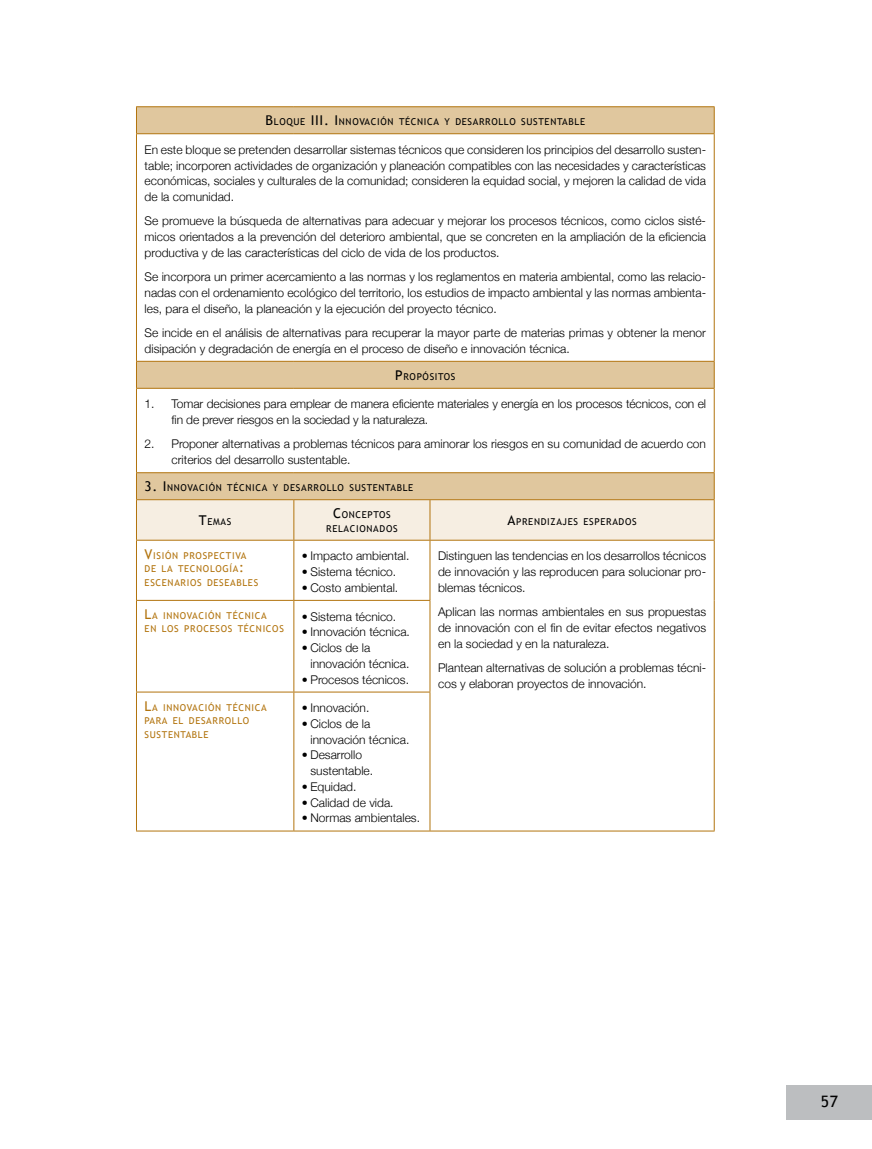
<style>
.page{position:relative;width:872px;height:1149px;background:#fff}
.page>*{position:absolute;margin:0;border:0;box-sizing:border-box;transform-origin:0 0}
.t1{font:15.75px "Trebuchet MS";color:#000}
.t2{font:300 12px/15.8px "Helvetica Neue";color:#000}
.t3{font:9.45px/13.5px "Trebuchet MS";letter-spacing:.07em;color:#000;text-align:center}
.t4{font:9.45px/13.5px "Trebuchet MS";letter-spacing:.07em;color:#b2740e}
.s1{font-size:13.5px}
</style>
<div class="page">
<div style="left:787px;top:1085px;width:85px;height:34px;background:#bcbec0"></div>
<svg style="left:137px;top:107px;width:577px;height:365px"></svg>
<hr style="left:136px;top:106px;width:158px;height:1px;background:#b2740e">
<svg style="left:136px;top:107px;width:1px;height:26px"></svg>
<hr style="left:294px;top:106px;width:136px;height:1px;background:#b2740e">
<hr style="left:430px;top:106px;width:284px;height:1px;background:#b2740e">
<svg style="left:714px;top:107px;width:1px;height:26px"></svg>
<hr style="left:136px;top:133px;width:158px;height:1px;background:#b2740e">
<hr style="left:136px;top:134px;width:1px;height:227px;background:#b2740e">
<hr style="left:294px;top:133px;width:136px;height:1px;background:#b2740e">
<hr style="left:430px;top:133px;width:284px;height:1px;background:#b2740e">
<hr style="left:714px;top:134px;width:1px;height:227px;background:#b2740e">
<hr style="left:136px;top:361px;width:158px;height:1px;background:#b2740e">
<svg style="left:136px;top:361px;width:1px;height:27px"></svg>
<hr style="left:294px;top:361px;width:136px;height:1px;background:#b2740e">
<hr style="left:430px;top:361px;width:284px;height:1px;background:#b2740e">
<svg style="left:714px;top:361px;width:1px;height:27px"></svg>
<hr style="left:136px;top:388px;width:158px;height:1px;background:#b2740e">
<hr style="left:136px;top:388px;width:1px;height:84px;background:#b2740e">
<hr style="left:294px;top:388px;width:136px;height:1px;background:#b2740e">
<hr style="left:430px;top:388px;width:284px;height:1px;background:#b2740e">
<hr style="left:714px;top:388px;width:1px;height:84px;background:#b2740e">
<hr style="left:136px;top:472px;width:158px;height:1px;background:#b2740e">
<hr style="left:294px;top:472px;width:136px;height:1px;background:#b2740e">
<hr style="left:430px;top:472px;width:284px;height:1px;background:#b2740e">
<svg style="left:136px;top:473px;width:579px;height:67px;background:#ecddc4"></svg>
<hr style="left:136px;top:499px;width:158px;height:1px;background:#b2740e">
<hr style="left:136px;top:500px;width:1px;height:39px;background:#b2740e">
<hr style="left:294px;top:499px;width:136px;height:1px;background:#b2740e">
<hr style="left:293px;top:500px;width:1px;height:39px;background:#b2740e">
<hr style="left:430px;top:499px;width:284px;height:1px;background:#b2740e">
<hr style="left:429px;top:500px;width:1px;height:39px;background:#b2740e">
<hr style="left:714px;top:500px;width:1px;height:39px;background:#b2740e">
<hr style="left:136px;top:539px;width:158px;height:1px;background:#b2740e">
<hr style="left:136px;top:540px;width:1px;height:59px;background:#b2740e">
<hr style="left:294px;top:539px;width:136px;height:1px;background:#b2740e">
<hr style="left:293px;top:540px;width:1px;height:59px;background:#b2740e">
<hr style="left:430px;top:539px;width:284px;height:1px;background:#b2740e">
<hr style="left:429px;top:540px;width:1px;height:59px;background:#b2740e">
<hr style="left:714px;top:540px;width:1px;height:60px;background:#b2740e">
<hr style="left:714px;top:600px;width:1px;height:91px;background:#b2740e">
<hr style="left:714px;top:691px;width:1px;height:139px;background:#b2740e">
<hr style="left:430px;top:830px;width:284px;height:1px;background:#b2740e">
<hr style="left:136px;top:599px;width:158px;height:1px;background:#b2740e">
<hr style="left:136px;top:600px;width:1px;height:91px;background:#b2740e">
<hr style="left:294px;top:599px;width:136px;height:1px;background:#b2740e">
<hr style="left:293px;top:600px;width:1px;height:91px;background:#b2740e">
<hr style="left:429px;top:600px;width:1px;height:91px;background:#b2740e">
<hr style="left:136px;top:691px;width:158px;height:1px;background:#b2740e">
<hr style="left:136px;top:692px;width:1px;height:138px;background:#b2740e">
<hr style="left:294px;top:691px;width:136px;height:1px;background:#b2740e">
<hr style="left:293px;top:692px;width:1px;height:138px;background:#b2740e">
<hr style="left:429px;top:692px;width:1px;height:138px;background:#b2740e">
<hr style="left:136px;top:830px;width:158px;height:1px;background:#b2740e">
<hr style="left:294px;top:830px;width:136px;height:1px;background:#b2740e">
<p class="t3" style="left:266px;top:115px;width:321px"><span class="s1">B</span>LOQUE <span class="s1">III</span> <span class="s1">. I</span> NNOVACIÓN TÉCNICA Y DESARROLLO SUSTENTABLE</p>
<p class="t2" style="left:145px;top:141px;width:563px;text-align:justify">En este bloque se pretenden desarrollar sistemas técnicos que consideren los principios del desarrollo susten&shy;table; incorporen actividades de organización y planeación compatibles con las necesidades y características económicas, sociales y culturales de la comunidad; consideren la equidad social, y mejoren la calidad de vida de la comunidad.</p>
<p class="t2" style="left:145px;top:213px;width:563px;text-align:justify">Se promueve la búsqueda de alternativas para adecuar y mejorar los procesos técnicos, como ciclos sisté&shy;micos orientados a la prevención del deterioro ambiental, que se concreten en la ampliación de la eficiencia productiva y de las características del ciclo de vida de los productos.</p>
<p class="t2" style="left:145px;top:269px;width:563px;text-align:justify">Se incorpora un primer acercamiento a las normas y los reglamentos en materia ambiental, como las relacio&shy;nadas con el ordenamiento ecológico del territorio, los estudios de impacto ambiental y las normas ambienta&shy;les, para el diseño, la planeación y la ejecución del proyecto técnico.</p>
<p class="t2" style="left:145px;top:324px;width:563px">Se incide en el análisis de alternativas para recuperar la mayor parte de materias primas y obtener la menor disipación y degradación de energía en el proceso de diseño e innovación técnica.</p>
<p class="t3" style="left:395px;top:369px;width:62px"><span class="s1">P</span> ROPÓSITOS</p>
<p class="t2" style="left:172px;top:396px;width:536px;text-indent:-27px">1. Tomar decisiones para emplear de manera eficiente materiales y energía en los procesos técnicos, con el fin de prever riesgos en la sociedad y la naturaleza.</p>
<p class="t2" style="left:172px;top:436px;width:536px;text-indent:-27px">2. Proponer alternativas a problemas técnicos para aminorar los riesgos en su comunidad de acuerdo con criterios del desarrollo sustentable.</p>
<p class="t3" style="left:145px;top:481px;width:270px"><span class="s1">3. I</span> NNOVACIÓN TÉCNICA Y DESARROLLO SUSTENTABLE</p>
<p class="t3" style="left:199px;top:515px;width:34px"><span class="s1">T</span>EMAS</p>
<p class="t3" style="left:326px;top:508px;width:73px"><span class="s1">C</span>ONCEPTOS<br>RELACIONADOS</p>
<p class="t3" style="left:507px;top:515px;width:131px"><span class="s1">A</span>PRENDIZAJES ESPERADOS</p>
<p class="t4" style="left:145px;top:548px;width:115px"><span class="s1">V</span>ISIÓN PROSPECTIVA<br>DE LA TECNOLOGÍA<span class="s1">:<br></span>ESCENARIOS DESEABLES</p>
<p class="t2" style="left:302px;top:547px;width:109px">• Impacto ambiental.</p>
<p class="t2" style="left:438px;top:547px;width:269px;text-align:justify">Distinguen las tendencias en los desarrollos técnicos de innovación y las reproducen para solucionar pro&shy;blemas técnicos.</p>
<p class="t2" style="left:438px;top:603px;width:269px;text-align:justify">Aplican las normas ambientales en sus propuestas de innovación con el fin de evitar efectos negativos en la sociedad y en la naturaleza.</p>
<p class="t2" style="left:438px;top:659px;width:269px">Plantean alternativas de solución a problemas técni&shy;cos y elaboran proyectos de innovación.</p>
<p class="t2" style="left:302px;top:563px;width:96px">• Sistema técnico.</p>
<p class="t2" style="left:302px;top:579px;width:98px">• Costo ambiental.</p>
<p class="t4" style="left:145px;top:608px;width:141px"><span class="s1">L</span>A INNOVACIÓN TÉCNICA<br>EN LOS PROCESOS TÉCNICOS</p>
<p class="t2" style="left:302px;top:608px;width:96px">• Sistema técnico.</p>
<p class="t2" style="left:302px;top:623px;width:109px">• Innovación técnica.</p>
<p class="t2" style="left:310px;top:639px;width:100px;text-indent:-9px">• Ciclos de la innovación técnica.</p>
<p class="t2" style="left:302px;top:671px;width:108px">• Procesos técnicos.</p>
<p class="t4" style="left:145px;top:700px;width:123px"><span class="s1">L</span>A INNOVACIÓN TÉCNICA<br>PARA EL DESARROLLO<br>SUSTENTABLE</p>
<p class="t2" style="left:302px;top:699px;width:69px">• Innovación.</p>
<p class="t2" style="left:310px;top:715px;width:100px;text-indent:-9px">• Ciclos de la innovación técnica.</p>
<p class="t2" style="left:310px;top:746px;width:64px;text-indent:-9px">• Desarrollo sustentable.</p>
<p class="t2" style="left:302px;top:778px;width:56px">• Equidad.</p>
<p class="t2" style="left:302px;top:794px;width:93px">• Calidad de vida.</p>
<p class="t2" style="left:302px;top:809px;width:120px">• Normas ambientales.</p>
<h1 class="t1" style="left:820px;top:1091px;width:19px">57</h1>
</div>
